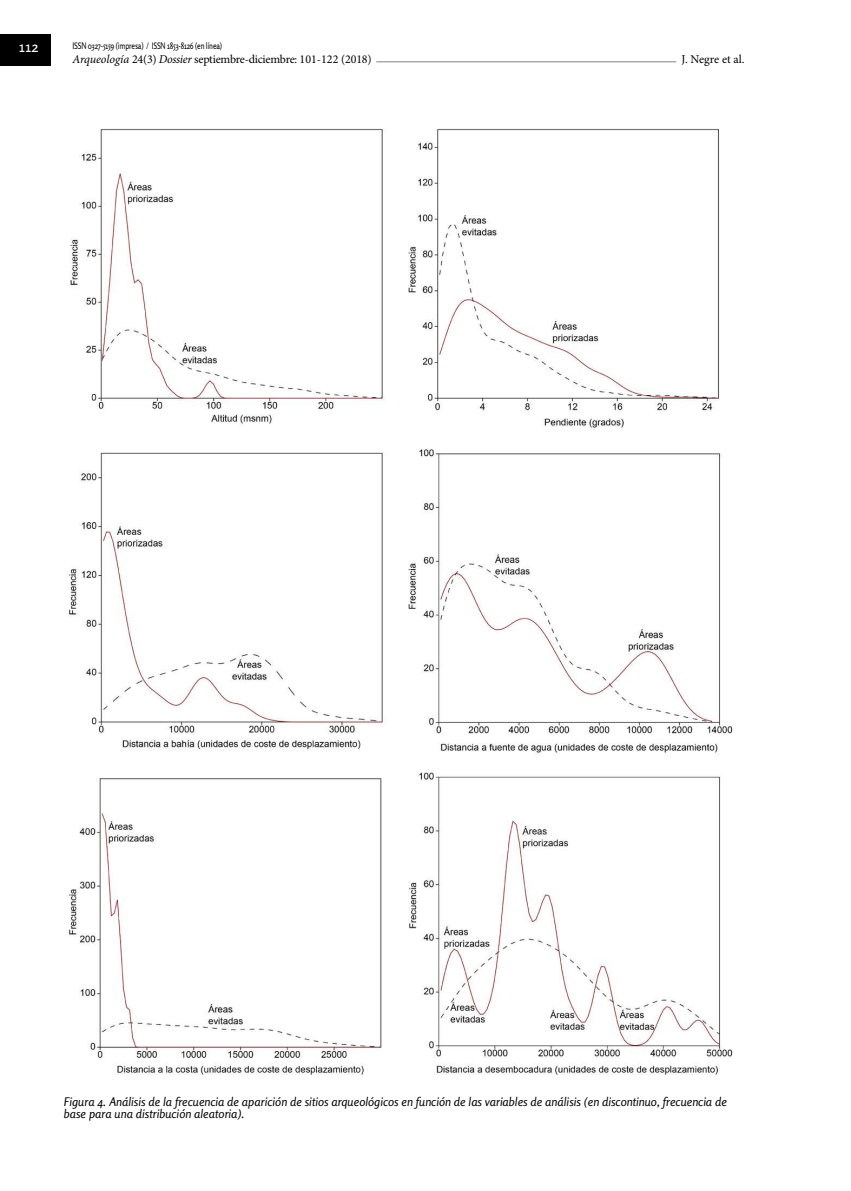
<style>
.page{position:relative;width:851px;height:1191px;background:#fff}
.page>*{position:absolute;margin:0;border:0;box-sizing:border-box;transform-origin:0 0}
.t1{font:15px "Rosario";color:#fff}
.t2{font:italic 12px/12px "Rosario";color:#000}
.t3{font:12px "Minion Pro";letter-spacing:-.02em;color:#000}
.t4{font:12px "Minion Pro";color:#000}
.t5{font:9px "Rosario";letter-spacing:-.02em;color:#000;scale:.8 1}
.s1{font-style:italic}
</style>
<div class="page">
<hr style="left:204px;top:61px;width:529px;height:1px;background:#808285">
<div style="left:72px;top:53px;width:304px;height:15px;background:#fff"></div>
<div style="left:0;top:35px;width:50px;height:31px;background:#000"></div>
<div style="left:676px;top:52px;width:68px;height:15px;background:#fff"></div>
<img style="left:68px;top:128px;width:665px;height:947px">
<p class="t1" style="left:19px;top:38px;width:21px">112</p>
<p class="t5" style="left:72px;top:40px;width:188px">ISSN 0327-5159 (impresa) / ISSN 1853-8126 (en línea)</p>
<p class="t3" style="left:72px;top:52px;width:300px"><span class="s1">Arqueología</span> 24(3) <span class="s1">Dossier</span> septiembre-diciembre: 101-122 (2018)</p>
<p class="t4" style="left:681px;top:51px;width:64px">J. Negre et al.</p>
<p class="t2" style="left:64px;top:1095px;width:664px">Figura 4. Análisis de la frecuencia de aparición de sitios arqueológicos en función de las variables de análisis (en discontinuo, frecuencia de base para una distribución aleatoria).</p>
</div>
